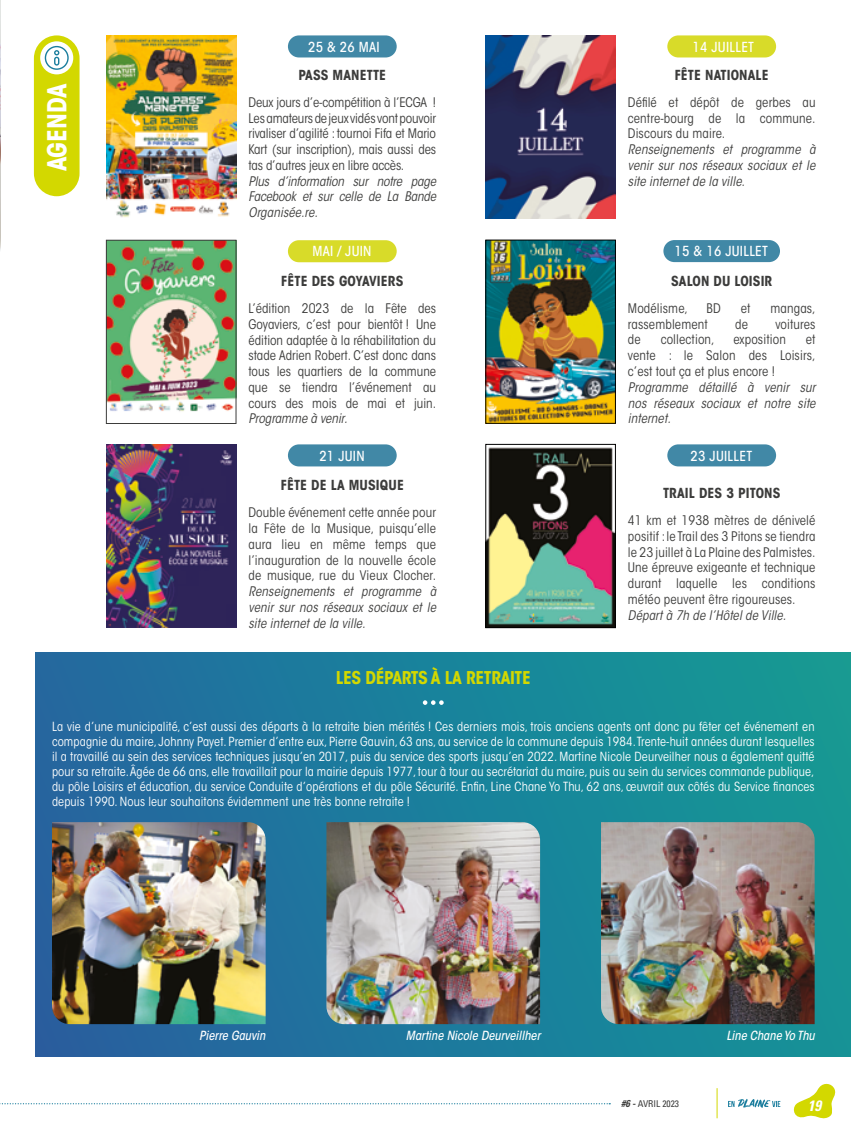
<style>
.page{position:relative;width:851px;height:1134px;background:#fff}
.page>*{position:absolute;margin:0;border:0;box-sizing:border-box;transform-origin:0 0}
.t1{font:700 condensed 26px "ITC Avant Garde Std";color:#fff}
.t2{font:700 condensed 17.5px "ITC Avant Garde Std";letter-spacing:-.02em;color:#d3d800}
.t3{font:italic 700 condensed 15px "Univers LT Std";color:#fff}
.t4{font:700 condensed 13.75px "ITC Avant Garde Std";letter-spacing:.01em;color:#3c3c3b}
.t5{font:500 condensed 13.75px "ITC Avant Garde Std";letter-spacing:.02em;color:#fff}
.t6{font:condensed 13.12px/15.8px "ITC Avant Garde Std";letter-spacing:.01em;color:#3c3c3b;text-align:justify}
.t7{font:italic condensed 13.12px/15.8px "ITC Avant Garde Std";letter-spacing:.01em;color:#3c3c3b;text-align:justify}
.t8{font:condensed 12.5px/15px "ITC Avant Garde Std";letter-spacing:.01em;color:#fff;text-align:justify}
.t9{font:italic 500 condensed 12.5px "ITC Avant Garde Std";color:#fff}
.t10{font:condensed 9.38px "Univers LT Std";color:#3c3c3b}
.s1{font-weight:700;font-style:italic;font-size:10px}
</style>
<div class="page">
<svg style="left:793px;top:1083px;width:43px;height:36px"></svg>
<hr style="left:716px;top:1088px;width:1px;height:30px;background:#d3d800">
<svg style="left:728px;top:1099px;width:52px;height:9px"></svg>
<svg style="left:0;top:1103px;width:610px;height:1px"></svg>
<div style="left:34px;top:35px;width:45px;height:161px;background:#d3d800;border-radius:23px"></div>
<div style="left:40px;top:41px;width:33px;height:33px;background:#fff;border-radius:50%"></div>
<svg style="left:45px;top:46px;width:24px;height:24px"></svg>
<div style="left:35px;top:652px;width:815px;height:404px;background:linear-gradient(to right,#2465a0,#139995)"></div>
<img style="left:0;top:0;width:1px;height:250px">
<img style="left:326px;top:822px;width:214px;height:202px">
<img style="left:601px;top:822px;width:213px;height:202px">
<img style="left:52px;top:822px;width:213px;height:202px">
<svg style="left:423px;top:700px;width:20px;height:5px"></svg>
<div style="left:288px;top:35px;width:108px;height:22px;background:#4188a6;border-radius:11px"></div>
<img style="left:106px;top:35px;width:130px;height:183px">
<div style="left:288px;top:240px;width:108px;height:22px;background:#d8db29;border-radius:11px"></div>
<img style="left:108px;top:242px;width:126px;height:170px">
<div style="left:106px;top:240px;width:130px;height:184px;border:1px solid #3c3c3b"></div>
<div style="left:288px;top:444px;width:108px;height:22px;background:#4188a6;border-radius:11px"></div>
<img style="left:106px;top:444px;width:130px;height:184px">
<div style="left:667px;top:35px;width:109px;height:22px;background:#d8db29;border-radius:11px"></div>
<div style="left:667px;top:444px;width:109px;height:22px;background:#4188a6;border-radius:11px"></div>
<div style="left:663px;top:240px;width:116px;height:22px;background:#4188a6;border-radius:11px"></div>
<img style="left:485px;top:35px;width:130px;height:184px">
<img style="left:487px;top:447px;width:126px;height:179px">
<div style="left:485px;top:444px;width:130px;height:184px;border:1px solid #000"></div>
<img style="left:487px;top:242px;width:126px;height:179px">
<div style="left:485px;top:240px;width:130px;height:183px;border:1px solid #000"></div>
<h1 class="t1" style="left:40px;top:171px;width:89px;rotate:-90deg">AGENDA</h1>
<p class="t5" style="left:308px;top:38px;width:73px">25 &amp; 26 MAI</p>
<p class="t4" style="left:298px;top:66px;width:89px">PASS MANETTE</p>
<p class="t6" style="left:248px;top:94px;width:189px">Deux jours d’e-compétition à l’ECGA !<br>Les amateurs de jeux vidés vont pouvoir rivaliser d’agilité : tournoi Fifa et Mario Kart (sur inscription), mais aussi des tas d’autres jeux en libre accès.</p>
<p class="t7" style="left:248px;top:173px;width:189px">Plus d’information sur notre page Facebook et sur celle de La Bande Organisée.re.</p>
<p class="t5" style="left:312px;top:243px;width:61px">MAI / JUIN</p>
<p class="t4" style="left:281px;top:272px;width:124px">FÊTE DES GOYAVIERS</p>
<p class="t6" style="left:248px;top:300px;width:189px">L’édition 2023 de la Fête des Goyaviers, c’est pour bientôt ! Une édition adaptée à la réhabilitation du stade Adrien Robert. C’est donc dans tous les quartiers de la commune que se tiendra l’événement au cours des mois de mai et juin.</p>
<p class="t7" style="left:248px;top:411px;width:100px">Programme à venir.</p>
<p class="t5" style="left:319px;top:447px;width:47px">21 JUIN</p>
<p class="t4" style="left:281px;top:477px;width:125px">FÊTE DE LA MUSIQUE</p>
<p class="t6" style="left:248px;top:505px;width:189px">Double événement cette année pour la Fête de la Musique, puisqu’elle aura lieu en même temps que l’inauguration de la nouvelle école de musique, rue du Vieux Clocher.</p>
<p class="t7" style="left:248px;top:584px;width:189px">Renseignements et programme à venir sur nos réseaux sociaux et le site internet de la ville.</p>
<p class="t5" style="left:692px;top:38px;width:63px">14 JUILLET</p>
<p class="t4" style="left:674px;top:66px;width:95px">FÊTE NATIONALE</p>
<p class="t6" style="left:627px;top:94px;width:189px">Défilé et dépôt de gerbes au centre-bourg de la commune.<br>Discours du maire.</p>
<p class="t7" style="left:627px;top:142px;width:189px">Renseignements et programme à venir sur nos réseaux sociaux et le site internet de la ville.</p>
<p class="t5" style="left:674px;top:243px;width:95px">15 &amp; 16 JUILLET</p>
<p class="t4" style="left:671px;top:272px;width:103px">SALON DU LOISIR</p>
<p class="t6" style="left:627px;top:300px;width:61px">Modélisme,</p>
<p class="t6" style="left:706px;top:300px;width:16px">BD</p>
<p class="t6" style="left:740px;top:300px;width:11px">et</p>
<p class="t6" style="left:770px;top:300px;width:47px">mangas,</p>
<p class="t6" style="left:627px;top:316px;width:81px">rassemblement</p>
<p class="t6" style="left:735px;top:316px;width:14px">de</p>
<p class="t6" style="left:775px;top:316px;width:42px">voitures</p>
<p class="t6" style="left:627px;top:332px;width:14px">de</p>
<p class="t6" style="left:660px;top:332px;width:55px">collection,</p>
<p class="t6" style="left:733px;top:332px;width:54px">exposition</p>
<p class="t6" style="left:627px;top:332px;width:189px;text-indent:178px">et vente : le Salon des Loisirs, c’est tout ça et plus encore !</p>
<p class="t7" style="left:627px;top:379px;width:189px">Programme détaillé à venir sur nos réseaux sociaux et notre site internet.</p>
<p class="t5" style="left:690px;top:447px;width:63px">23 JUILLET</p>
<p class="t4" style="left:663px;top:484px;width:119px">TRAIL DES 3 PITONS</p>
<p class="t6" style="left:627px;top:513px;width:189px">41 km et 1938 mètres de dénivelé positif : le Trail des 3 Pitons se tiendra le 23 juillet à La Plaine des Palmistes.<br>Une épreuve exigeante et technique durant laquelle les conditions météo peuvent être rigoureuses.</p>
<p class="t7" style="left:627px;top:607px;width:160px">Départ à 7h de l’Hôtel de Ville.</p>
<h2 class="t2" style="left:335px;top:666px;width:196px">LES DÉPARTS À LA RETRAITE</h2>
<p class="t8" style="left:52px;top:719px;width:764px">La vie d’une municipalité, c’est aussi des départs à la retraite bien mérités ! Ces derniers mois, trois anciens agents ont donc pu fêter cet événement en compagnie du maire, Johnny Payet. Premier d’entre eux, Pierre Gauvin, 63 ans, au service de la commune depuis 1984.Trente-huit années durant lesquelles il a travaillé au sein des services techniques jusqu’en 2017, puis du service des sports jusqu’en 2022. Martine Nicole Deurveilher nous a également quitté pour sa retraite. Âgée de 66 ans, elle travaillait pour la mairie depuis 1977, tour à tour au secrétariat du maire, puis au sein du services commande publique, du pôle Loisirs et éducation, du service Conduite d’opérations et du pôle Sécurité. Enfin, Line Chane Yo Thu, 62 ans, œuvrait aux côtés du Service finances depuis 1990. Nous leur souhaitons évidemment une très bonne retraite !</p>
<p class="t9" style="left:199px;top:1028px;width:68px">Pierre Gauvin</p>
<p class="t9" style="left:406px;top:1028px;width:136px">Martine Nicole Deurveillher</p>
<p class="t9" style="left:726px;top:1028px;width:90px">Line Chane Yo Thu</p>
<p class="t10" style="left:621px;top:1098px;width:59px"><span class="s1">#6 -</span> AVRIL 2023</p>
<p class="t3" style="left:807px;top:1096px;width:15px">19</p>
</div>
